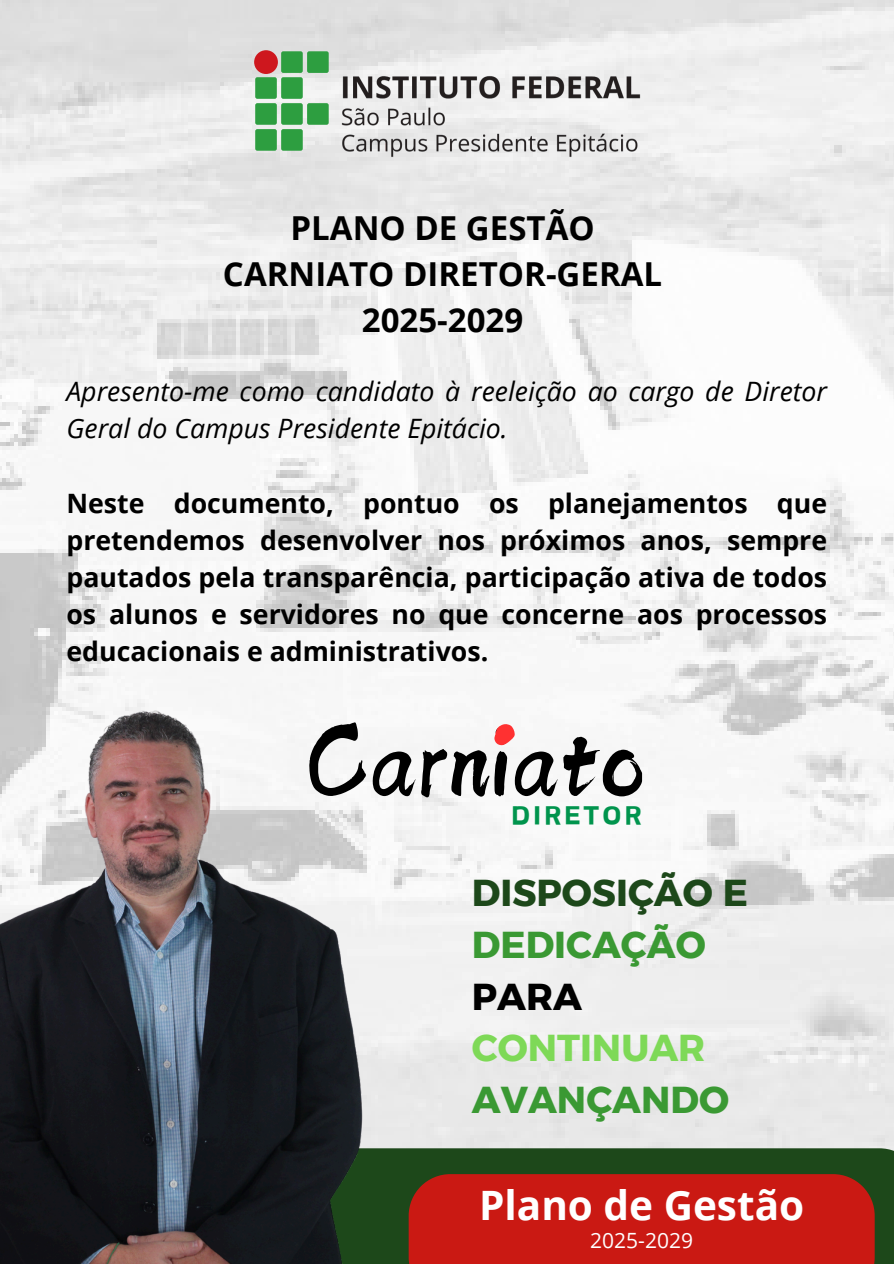
<style>
.page{position:relative;width:894px;height:1264px;background:#fff}
.page>*{position:absolute;margin:0;border:0;box-sizing:border-box;transform-origin:0 0}
.t1{font:114.3px "Canva Shadow Stream Latin";color:#000}
.t2{font:700 40.5px "Open Sans";color:#fff}
.t3{font:37.35px/51.8px "Kief Montaser Bold";color:#3a9933}
.t4{font:700 33px/46.2px "Open Sans";color:#000;text-align:center}
.t5{font:700 26.7px/37.2px "Open Sans";color:#000;text-align:justify}
.t6{font:italic 26.7px/37.2px "Open Sans";color:#000}
.t7{font:700 24.6px "Canva Acid";letter-spacing:.11em;color:#00944d}
.t8{font:21px "Open Sans";color:#fff}
.s1{color:#1d481a}
.s2{color:#000}
.s3{color:#7ed957}
</style>
<div class="page">
<img style="left:0;top:0;width:893px;height:1148px">
<div style="left:383px;top:1148px;width:510px;height:115px;background:#1d481a"></div>
<img style="left:0;top:692px;width:383px;height:571px">
<div style="left:408px;top:1174px;width:466px;height:89px;background:#ca1913"></div>
<svg style="left:494px;top:724px;width:20px;height:21px"></svg>
<div style="left:307px;top:103px;width:21px;height:22px;background:#2d9e40;border-radius:2px"></div>
<div style="left:281px;top:51px;width:22px;height:22px;background:#2d9e40;border-radius:2px"></div>
<div style="left:307px;top:51px;width:21px;height:22px;background:#2d9e40;border-radius:2px"></div>
<div style="left:255px;top:77px;width:22px;height:22px;background:#2d9e40;border-radius:2px"></div>
<div style="left:281px;top:77px;width:22px;height:22px;background:#2d9e40;border-radius:2px"></div>
<div style="left:255px;top:103px;width:22px;height:22px;background:#2d9e40;border-radius:2px"></div>
<div style="left:281px;top:103px;width:22px;height:22px;background:#2d9e40;border-radius:2px"></div>
<div style="left:255px;top:129px;width:22px;height:22px;background:#2d9e40;border-radius:2px"></div>
<div style="left:281px;top:129px;width:22px;height:22px;background:#2d9e40;border-radius:2px"></div>
<div style="left:254px;top:50px;width:24px;height:24px;background:#ce171e;border-radius:50%"></div>
<img style="left:337px;top:70px;width:308px;height:93px">
<h1 class="t4" style="left:223px;top:204px;width:440px">PLANO DE GESTÃO<br>CARNIATO DIRETOR-GERAL<br>2025-2029</h1>
<p class="t6" style="left:66px;top:372px;width:762px">Apresento-me como candidato à reeleição ao cargo de Diretor<br>Geral do Campus Presidente Epitácio.</p>
<h5 class="t5" style="left:66px;top:484px;width:762px">Neste documento, pontuo os planejamentos que pretendemos desenvolver nos próximos anos, sempre pautados pela transparência, participação ativa de todos os alunos e servidores no que concerne aos processos educacionais e administrativos.</h5>
<p class="t1" style="left:306px;top:703px;width:341px">Carniato</p>
<p class="t7" style="left:511px;top:802px;width:132px">DIRETOR</p>
<p class="t3" style="left:471px;top:866px;width:278px"><span class="s1">DISPOSIÇÃO E<br></span>DEDICAÇÃO<br><span class="s2">PARA<br></span><span class="s3">CONTINUAR<br></span>AVANÇANDO</p>
<h4 class="t2" style="left:479px;top:1176px;width:326px">Plano de Gestão</h4>
<h4 class="t8" style="left:590px;top:1225px;width:104px">2025-2029</h4>
</div>
